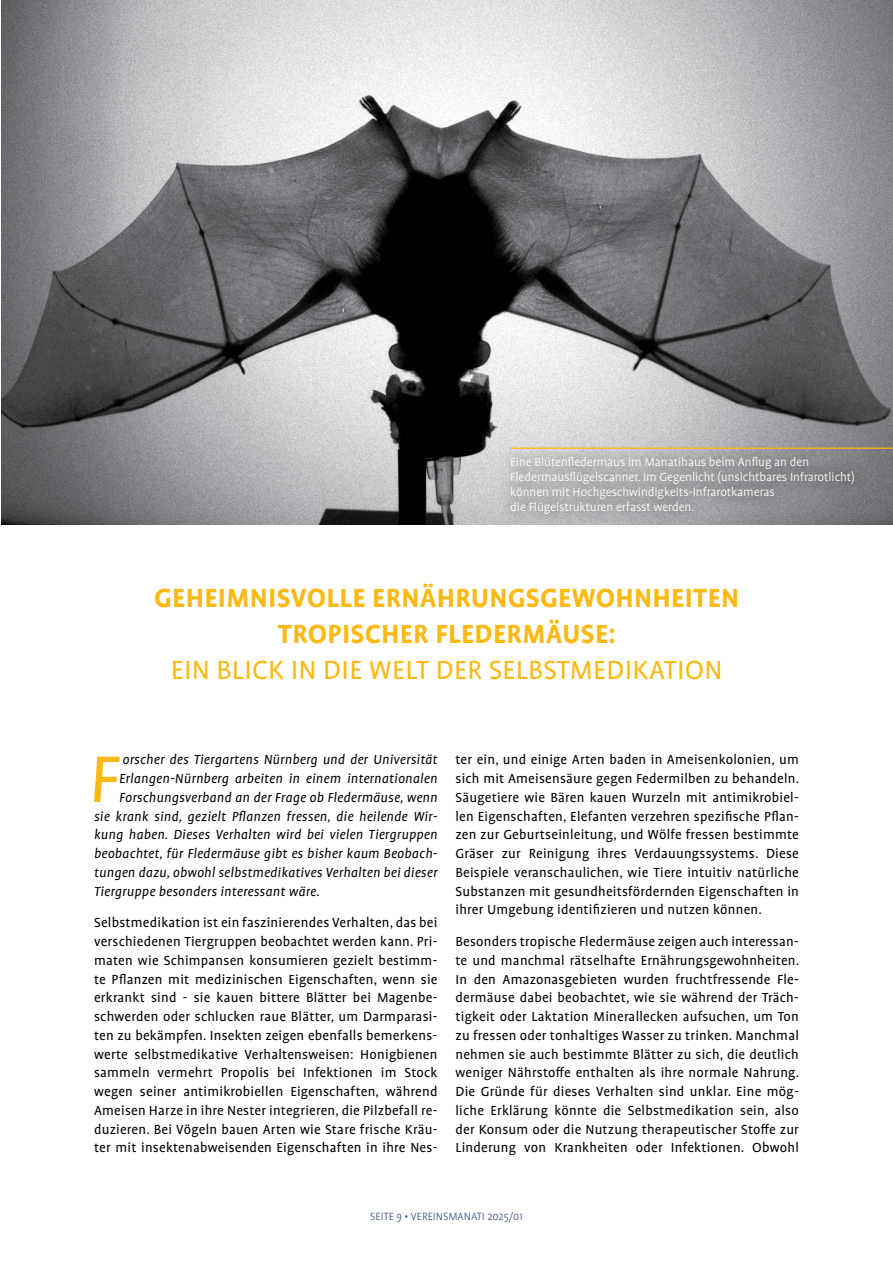
<style>
.page{position:relative;width:893px;height:1263px;background:#fff}
.page>*{position:absolute;margin:0;border:0;box-sizing:border-box;transform-origin:0 0}
.t1{font:75.3px "Profile OT";color:#fdb913}
.t2{font:700 30px/36px "Profile OT";letter-spacing:.01em;color:#fdb913;text-align:center}
.t3{font:30px "Profile OT";letter-spacing:.01em;color:#fdb913}
.t4{font:15px/18.8px "Profile OT";letter-spacing:.015em;color:#000;text-align:justify}
.t5{font:italic 15px "Profile OT";letter-spacing:.015em;color:#000}
.t6{font:300 13.5px/15px "Profile OT";letter-spacing:-.005em;color:#fff}
.t7{font:300 12px "Profile OT";color:#41568d}
</style>
<div class="page">
<img style="left:1px;top:0;width:892px;height:525px">
<div style="left:498px;top:443px;width:369px;height:83px;background:#000;opacity:.75"></div>
<hr style="left:510px;top:448px;width:383px;height:1px;background:#fdb913">
<p class="t6" style="left:510px;top:455px;width:346px">Eine Blütenfledermaus im Manatihaus beim Anflug an den Fledermausflügelscanner. Im Gegenlicht (unsichtbares Infrarotlicht) können mit Hochgeschwindigkeits-Infrarotkameras<br>die Flügelstrukturen erfasst werden.</p>
<h2 class="t2" style="left:154px;top:581px;width:586px">GEHEIMNISVOLLE ERNÄHRUNGSGEWOHNHEITEN<br>TROPISCHER FLEDERMÄUSE:</h2>
<h2 class="t3" style="left:171px;top:654px;width:75px">Ein Blick</h2>
<h2 class="t3" style="left:291px;top:654px;width:161px">indie Welt der</h2>
<h2 class="t3" style="left:489px;top:654px;width:30px">Selbstmedikation</h2>
<h1 class="t1" style="left:88px;top:740px;width:38px">F</h1>
<p class="t5" style="left:122px;top:752px;width:317px">orscher des Tiergartens Nürnberg und der Universität</p>
<p class="t5" style="left:119px;top:771px;width:320px">Erlangen-Nürnberg arbeiten in einem internationalen</p>
<p class="t5" style="left:119px;top:789px;width:320px">Forschungsverband an der Frage ob Fledermäuse, wenn</p>
<p class="t5" style="left:94px;top:808px;width:345px">sie krank sind, gezielt Pflanzen fressen, die heilende Wir-</p>
<p class="t5" style="left:94px;top:827px;width:345px">kung haben. Dieses Verhalten wird bei vielen Tiergruppen</p>
<p class="t5" style="left:94px;top:846px;width:345px">beobachtet, für Fledermäuse gibt es bisher kaum Beobach-</p>
<p class="t5" style="left:94px;top:864px;width:345px">tungen dazu, obwohl selbstmedikatives Verhalten bei dieser</p>
<p class="t5" style="left:94px;top:883px;width:227px">Tiergruppe besonders interessant wäre.</p>
<p class="t4" style="left:94px;top:914px;width:345px">Selbstmedikation ist ein faszinierendes Verhalten, das bei verschiedenen Tiergruppen beobachtet werden kann. Pri&shy;maten wie Schimpansen konsumieren gezielt bestimm&shy;te Pflanzen mit medizinischen Eigenschaften, wenn sie erkrankt sind - sie kauen bittere Blätter bei Magenbe&shy;schwerden oder schlucken raue Blätter, um Darmparasi&shy;ten zu bekämpfen. Insekten zeigen ebenfalls bemerkens&shy;werte selbstmedikative Verhaltensweisen: Honigbienen sammeln vermehrt Propolis bei Infektionen im Stock wegen seiner antimikrobiellen Eigenschaften, während Ameisen Harze in ihre Nester integrieren, die Pilzbefall re&shy;duzieren. Bei Vögeln bauen Arten wie Stare frische Kräu&shy;ter mit insektenabweisenden Eigenschaften in ihre Nes-</p>
<p class="t4" style="left:455px;top:751px;width:345px">ter ein, und einige Arten baden in Ameisenkolonien, um sich mit Ameisensäure gegen Federmilben zu behandeln.<br>Säugetiere wie Bären kauen Wurzeln mit antimikrobiel&shy;len Eigenschaften, Elefanten verzehren spezifische Pflan&shy;zen zur Geburtseinleitung, und Wölfe fressen bestimmte Gräser zur Reinigung ihres Verdauungssystems. Diese Beispiele veranschaulichen, wie Tiere intuitiv natürliche Substanzen mit gesundheitsfördernden Eigenschaften in ihrer Umgebung identifizieren und nutzen können.</p>
<p class="t4" style="left:455px;top:933px;width:345px">Besonders tropische Fledermäuse zeigen auch interessan&shy;te und manchmal rätselhafte Ernährungsgewohnheiten.<br>In den Amazonasgebieten wurden fruchtfressende Fle&shy;dermäuse dabei beobachtet, wie sie während der Träch&shy;tigkeit oder Laktation Minerallecken aufsuchen, um Ton zu fressen oder tonhaltiges Wasser zu trinken. Manchmal nehmen sie auch bestimmte Blätter zu sich, die deutlich weniger Nährstoffe enthalten als ihre normale Nahrung.<br>Die Gründe für dieses Verhalten sind unklar. Eine mög&shy;liche Erklärung könnte die Selbstmedikation sein, also der Konsum oder die Nutzung therapeutischer Stoffe zur Linderung von Krankheiten oder Infektionen. Obwohl</p>
<p class="t7" style="left:370px;top:1210px;width:154px">SEITE 9 • VEREINSMANATI 2025/01</p>
</div>
